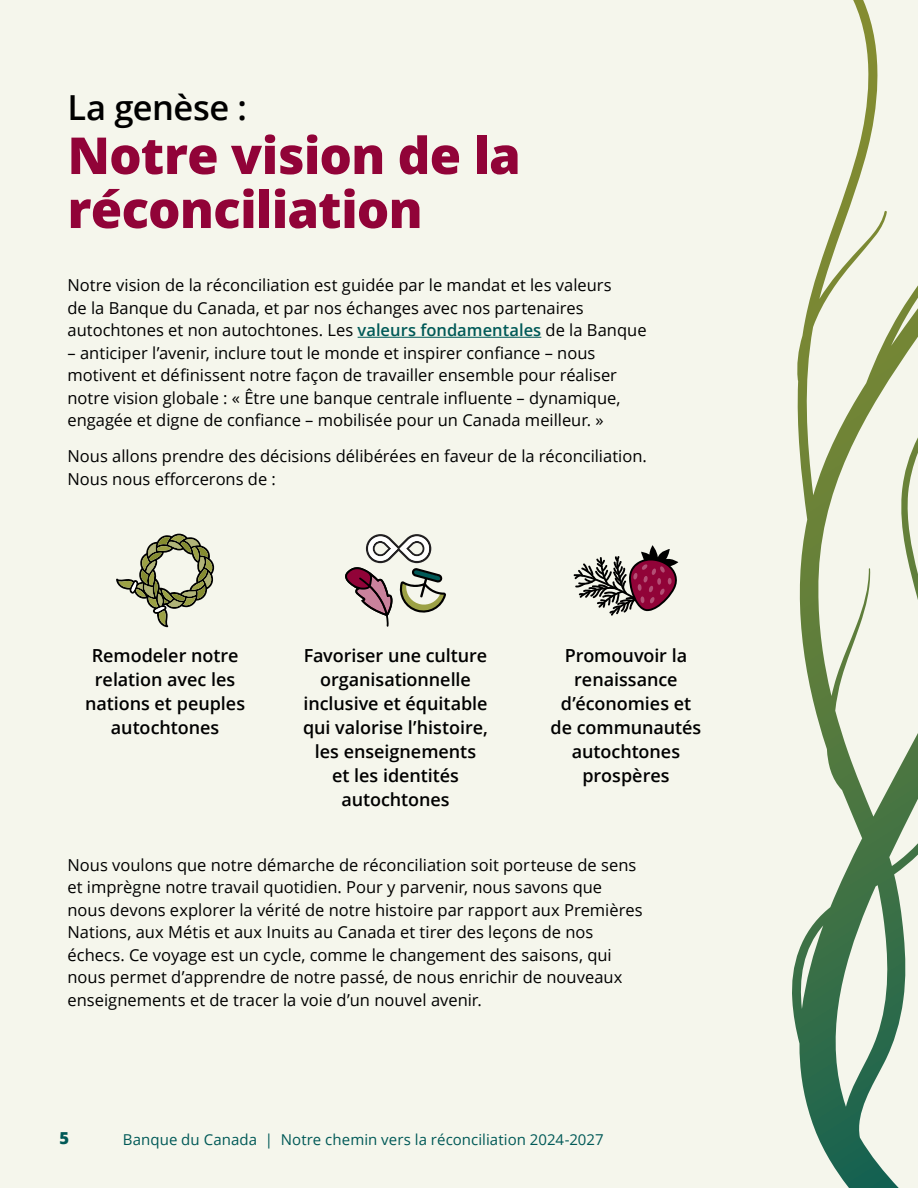
<style>
.page{position:relative;width:918px;height:1188px;background:#f5f6ec}
.page>*{position:absolute;margin:0;border:0;box-sizing:border-box;transform-origin:0 0}
.t1{font:800 51px/54px "Open Sans";letter-spacing:-.015em;color:#910338}
.t2{font:600 34.5px "Open Sans";letter-spacing:-.015em;color:#000}
.Info{font:600 18px/24px "Open Sans";letter-spacing:-.005em;color:#000;text-align:center}
.t3{font:16.5px/22.5px "Open Sans";color:#000}
.t4{font:800 16.5px "Open Sans";color:#005957}
.t5{font:15px "Open Sans";letter-spacing:.005em;color:#005957}
.s1{font-weight:600;color:#005957}
</style>
<div class="page">
<svg style="left:792px;top:0;width:126px;height:1188px"></svg>
<hr style="left:358px;top:337px;width:183px;height:1px;background:#005957">
<svg style="left:574px;top:545px;width:104px;height:71px"></svg>
<svg style="left:116px;top:533px;width:99px;height:94px"></svg>
<svg style="left:345px;top:534px;width:101px;height:93px"></svg>
<h1 class="t2" style="left:68px;top:84px;width:181px">La genèse :</h1>
<h1 class="t1" style="left:68px;top:126px;width:455px">Notre vision de la réconciliation</h1>
<p class="t3" style="left:68px;top:273px;width:581px">Notre vision de la réconciliation est guidée par le mandat et les valeurs<br>de la Banque du Canada, et par nos échanges avec nos partenaires autochtones et non autochtones. Les <span class="s1">valeurs fondamentales</span> de la Banque</p>
<p class="t3" style="left:68px;top:341px;width:554px">– anticiper l’avenir, inclure tout le monde et inspirer confiance – nous motivent et définissent notre façon de travailler ensemble pour réaliser notre vision globale : « Être une banque centrale influente – dynamique, engagée et digne de confiance – mobilisée pour un Canada meilleur. »</p>
<p class="t3" style="left:68px;top:444px;width:581px">Nous allons prendre des décisions délibérées en faveur de la réconciliation.<br>Nous nous efforcerons de :</p>
<p class="Info" style="left:85px;top:644px;width:161px">Remodeler notre relation avec les nations et peuples autochtones</p>
<p class="Info" style="left:303px;top:644px;width:186px">Favoriser une culture organisationnelle inclusive et équitable qui valorise l’histoire, les enseignements<br>et les identités autochtones</p>
<p class="Info" style="left:551px;top:644px;width:152px">Promouvoir la renaissance d’économies et de communautés autochtones prospères</p>
<p class="t3" style="left:68px;top:853px;width:577px">Nous voulons que notre démarche de réconciliation soit porteuse de sens et imprègne notre travail quotidien. Pour y parvenir, nous savons que nous devons explorer la vérité de notre histoire par rapport aux Premières Nations, aux Métis et aux Inuits au Canada et tirer des leçons de nos échecs. Ce voyage est un cycle, comme le changement des saisons, qui nous permet d’apprendre de notre passé, de nous enrichir de nouveaux enseignements et de tracer la voie d’un nouvel avenir.</p>
<p class="t4" style="left:59px;top:1125px;width:11px">5</p>
<p class="t5" style="left:123px;top:1129px;width:482px">Banque du Canada | Notre chemin vers la réconciliation 2024-2027</p>
</div>
